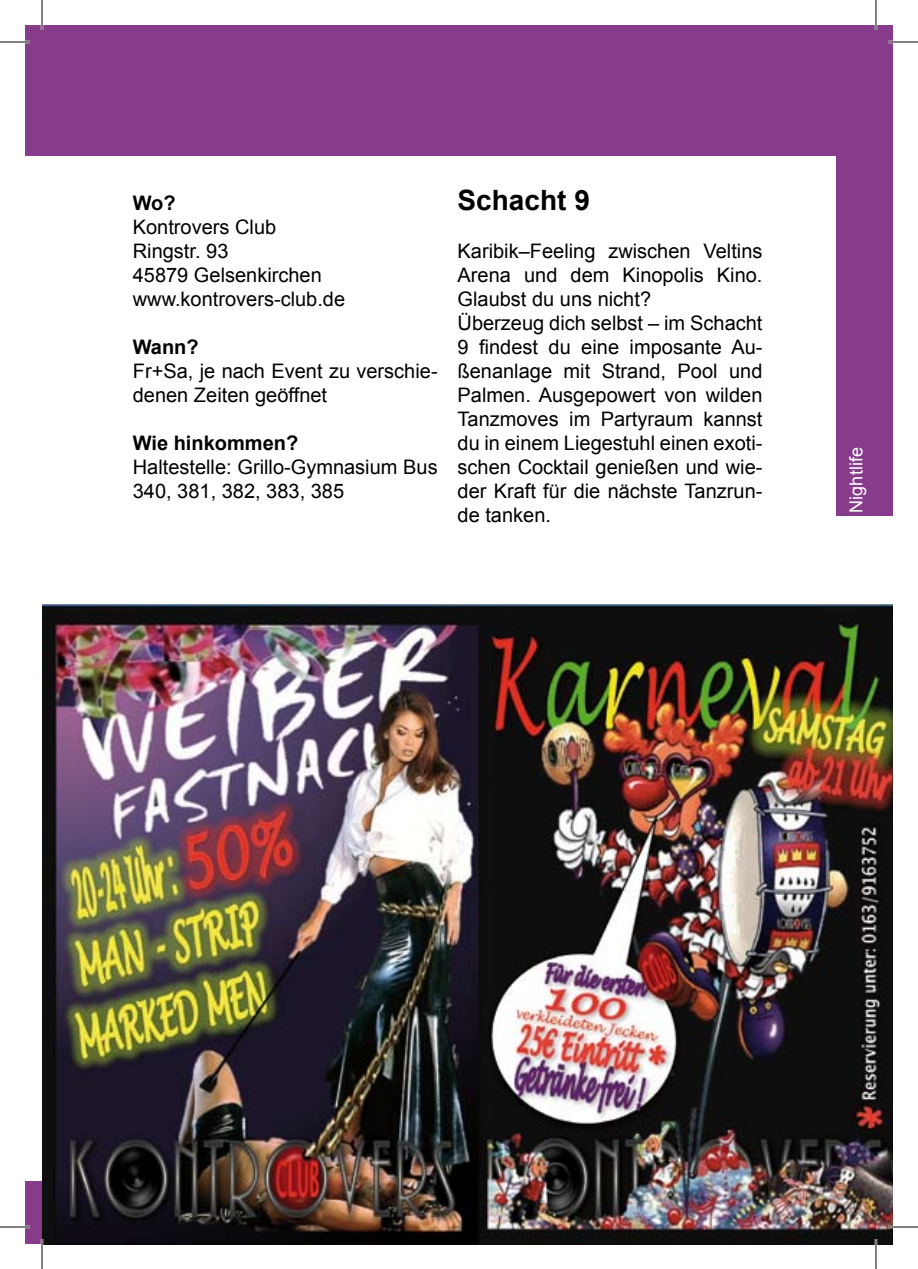
<style>
.page{position:relative;width:918px;height:1269px;background:#fff}
.page>*{position:absolute;margin:0;border:0;box-sizing:border-box;transform-origin:0 0}
.t1{font:700 28px "Arial";color:#000}
.t2{font:20px/24px "Arial";color:#000}
.t3{font:700 20px "Arial";color:#000}
.t4{font:18px "Arial";color:#fff}
</style>
<div class="page">
<div style="left:25px;top:1182px;width:17px;height:62px;background:#863b8b"></div>
<div style="left:25px;top:25px;width:17px;height:130px;background:#863b8b"></div>
<div style="left:42px;top:25px;width:850px;height:130px;background:#863b8b"></div>
<div style="left:836px;top:155px;width:56px;height:360px;background:#863b8b"></div>
<img style="left:42px;top:604px;width:850px;height:640px">
<hr style="left:0;top:41px;width:30px;height:2px;background:#fff">
<hr style="left:887px;top:41px;width:30px;height:2px;background:#fff">
<hr style="left:0;top:1226px;width:30px;height:2px;background:#fff">
<hr style="left:887px;top:1226px;width:30px;height:2px;background:#fff">
<hr style="left:41px;top:0;width:2px;height:30px;background:#fff">
<hr style="left:41px;top:1239px;width:2px;height:30px;background:#fff">
<hr style="left:874px;top:0;width:3px;height:30px;background:#fff">
<hr style="left:874px;top:1239px;width:3px;height:30px;background:#fff">
<hr style="left:0;top:42px;width:30px;height:1px;background:#000">
<hr style="left:887px;top:42px;width:30px;height:1px;background:#000">
<hr style="left:0;top:1227px;width:30px;height:1px;background:#000">
<hr style="left:887px;top:1227px;width:30px;height:1px;background:#000">
<hr style="left:42px;top:0;width:1px;height:30px;background:#000">
<hr style="left:42px;top:1239px;width:1px;height:30px;background:#000">
<hr style="left:875px;top:0;width:1px;height:30px;background:#000">
<hr style="left:875px;top:1239px;width:1px;height:30px;background:#000">
<p class="t3" style="left:133px;top:190px;width:44px">Wo?</p>
<p class="t2" style="left:133px;top:215px;width:214px">Kontrovers Club<br>Ringstr. 93<br>45879 Gelsenkirchen www.kontrovers-club.de</p>
<p class="t3" style="left:133px;top:334px;width:67px">Wann?</p>
<p class="t2" style="left:133px;top:359px;width:306px">Fr+Sa, je nach Event zu verschie&shy;denen Zeiten geöffnet</p>
<p class="t3" style="left:133px;top:430px;width:167px">Wie hinkommen?</p>
<p class="t2" style="left:133px;top:455px;width:306px">Haltestelle: Grillo-Gymnasium Bus<br>340, 381, 382, 383, 385</p>
<h1 class="t1" style="left:457px;top:182px;width:134px">Schacht 9</h1>
<p class="t2" style="left:457px;top:239px;width:306px">Karibik–Feeling zwischen Veltins<br>Arena und dem Kinopolis Kino.<br>Glaubst du uns nicht?<br>Überzeug dich selbst – im Schacht<br>9 findest du eine imposante Au&shy;ßenanlage mit Strand, Pool und<br>Palmen. Ausgepowert von wilden<br>Tanzmoves im Partyraum kannst du in einem Liegestuhl einen exoti&shy;schen Cocktail genießen und wie&shy;der Kraft für die nächste Tanzrun&shy;de tanken.</p>
<p class="t4" style="left:844px;top:512px;width:67px;rotate:-90deg">Nightlife</p>
</div>
